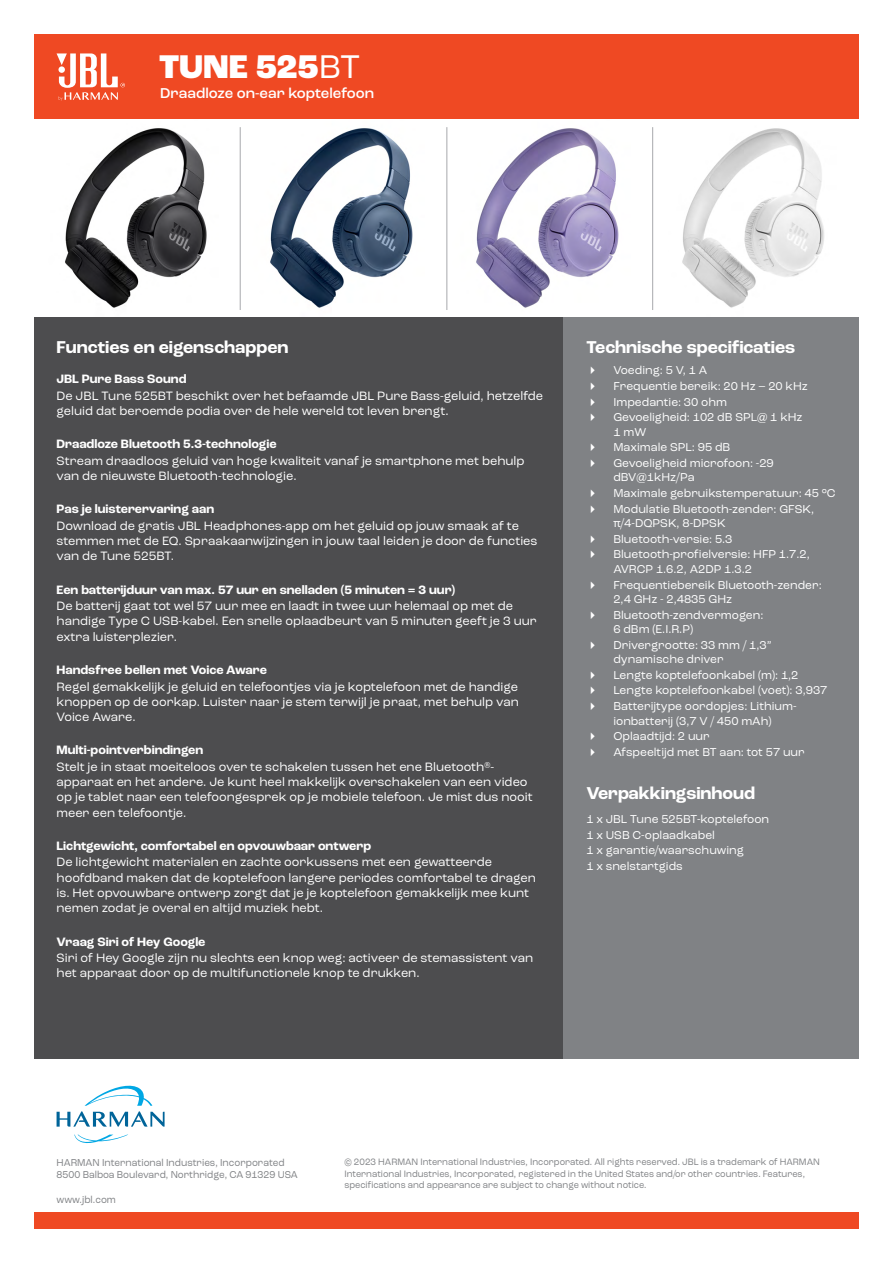
<style>
.page{position:relative;width:893px;height:1263px;background:#fff}
.page>*{position:absolute;margin:0;border:0;box-sizing:border-box;transform-origin:0 0}
.t1{font:800 34.5px "Roc Grotesk";color:#fff}
.t2{font:700 18px "Roc Grotesk";color:#fff}
.t3{font:500 15px "Roc Grotesk";color:#fff}
.t4{font:12.75px/15.3px "Roc Grotesk";color:#fff}
.t5{font:700 12.75px "Roc Grotesk";color:#fff}
.t6{font:12px/15.6px "Roc Grotesk";color:#fff}
.t7{font:10.5px/12.6px "Roc Grotesk";color:#808285;scale:.94 1}
.t8{font:9.75px/11.7px "Roc Grotesk";color:#808285;scale:.94 1}
.s1{font-weight:400}
.s2{font-weight:700}
</style>
<div class="page">
<div style="left:34px;top:1213px;width:825px;height:16px;background:#ef4923"></div>
<div style="left:34px;top:317px;width:532px;height:742px;background:#4d4d4f"></div>
<div style="left:564px;top:317px;width:295px;height:742px;background:#808285"></div>
<svg style="left:74px;top:1134px;width:54px;height:9px"></svg>
<svg style="left:57px;top:1085px;width:108px;height:42px"></svg>
<div style="left:34px;top:34px;width:825px;height:85px;background:#ef4923"></div>
<svg style="left:57px;top:53px;width:68px;height:48px"></svg>
<img style="left:65px;top:127px;width:759px;height:183px">
<hr style="left:240px;top:127px;width:1px;height:183px;background:#a7a9ac">
<hr style="left:446px;top:127px;width:1px;height:183px;background:#a7a9ac">
<hr style="left:652px;top:127px;width:1px;height:183px;background:#a7a9ac">
<h1 class="t1" style="left:159px;top:45px;width:202px">TUNE 525<span class="s1">BT</span></h1>
<p class="t3" style="left:160px;top:84px;width:215px">Draadloze on-ear koptelefoon</p>
<h2 class="t2" style="left:57px;top:336px;width:233px">Functies en eigenschappen</h2>
<p class="t5" style="left:57px;top:371px;width:131px">JBL Pure Bass Sound</p>
<p class="t4" style="left:57px;top:388px;width:488px">De JBL Tune 525BT beschikt over het befaamde JBL Pure Bass-geluid, hetzelfde geluid dat beroemde podia over de hele wereld tot leven brengt.</p>
<p class="t5" style="left:57px;top:436px;width:222px">Draadloze Bluetooth 5.3-technologie</p>
<p class="t4" style="left:57px;top:453px;width:469px">Stream draadloos geluid van hoge kwaliteit vanaf je smartphone met behulp van de nieuwste Bluetooth-technologie.</p>
<p class="t5" style="left:57px;top:501px;width:159px">Pas je luisterervaring aan</p>
<p class="t4" style="left:57px;top:518px;width:482px">Download de gratis JBL Headphones-app om het geluid op jouw smaak af te stemmen met de EQ. Spraakaanwijzingen in jouw taal leiden je door de functies van de Tune 525BT.</p>
<p class="t5" style="left:57px;top:581px;width:400px">Een batterijduur van max. 57 uur en snelladen (5 minuten = 3 uur)</p>
<p class="t4" style="left:57px;top:598px;width:482px">De batterij gaat tot wel 57 uur mee en laadt in twee uur helemaal op met de handige Type C USB-kabel. Een snelle oplaadbeurt van 5 minuten geeft je 3 uur extra luisterplezier.</p>
<p class="t5" style="left:57px;top:662px;width:212px">Handsfree bellen met Voice Aware</p>
<p class="t4" style="left:57px;top:679px;width:464px;text-align:justify">Regel gemakkelijk je geluid en telefoontjes via je koptelefoon met de handige knoppen op de oorkap. Luister naar je stem terwijl je praat, met behulp van Voice Aware.</p>
<p class="t4" style="left:57px;top:742px;width:439px;line-height:16.5px"><span class="s2">Multi-pointverbindingen<br></span>Stelt je in staat moeiteloos over te schakelen tussen het ene Bluetooth<sup>®</sup>-</p>
<p class="t4" style="left:57px;top:774px;width:478px">apparaat en het andere. Je kunt heel makkelijk overschakelen van een video op je tablet naar een telefoongesprek op je mobiele telefoon. Je mist dus nooit meer een telefoontje.</p>
<p class="t5" style="left:57px;top:838px;width:316px">Lichtgewicht, comfortabel en opvouwbaar ontwerp</p>
<p class="t4" style="left:57px;top:855px;width:481px">De lichtgewicht materialen en zachte oorkussens met een gewatteerde hoofdband maken dat de koptelefoon langere periodes comfortabel te dragen is. Het opvouwbare ontwerp zorgt dat je je koptelefoon gemakkelijk mee kunt nemen zodat je overal en altijd muziek hebt.</p>
<p class="t5" style="left:57px;top:933px;width:150px">Vraag Siri of Hey Google</p>
<p class="t4" style="left:57px;top:950px;width:478px">Siri of Hey Google zijn nu slechts een knop weg: activeer de stemassistent van het apparaat door op de multifunctionele knop te drukken.</p>
<h2 class="t2" style="left:586px;top:336px;width:210px">Technische specificaties</h2>
<p class="t6" style="left:613px;top:362px;width:196px">Voeding: 5 V, 1 A<br>Frequentie bereik: 20 Hz – 20 kHz<br>Impedantie: 30 ohm<br>Gevoeligheid: 102 dB SPL@ 1 kHz</p>
<p class="t6" style="left:613px;top:424px;width:162px">1 mW<br>Maximale SPL: 95 dB<br>Gevoeligheid microfoon: -29</p>
<p class="t6" style="left:613px;top:470px;width:224px">dBV@1kHz/Pa<br>Maximale gebruikstemperatuur: 45 °C<br>Modulatie Bluetooth-zender: GFSK,</p>
<p class="t6" style="left:613px;top:515px;width:198px">π/4-DQPSK, 8-DPSK<br>Bluetooth-versie: 5.3<br>Bluetooth-profielversie: HFP 1.7.2,</p>
<p class="t6" style="left:613px;top:561px;width:210px">AVRCP 1.6.2, A2DP 1.3.2<br>Frequentiebereik Bluetooth-zender:</p>
<p class="t6" style="left:613px;top:591px;width:152px">2,4 GHz - 2,4835 GHz<br>Bluetooth-zendvermogen:</p>
<p class="t6" style="left:613px;top:621px;width:160px">6 dBm (E.I.R.P)<br>Drivergrootte: 33 mm / 1,3”</p>
<p class="t6" style="left:613px;top:651px;width:216px">dynamische driver<br>Lengte koptelefoonkabel (m): 1,2<br>Lengte koptelefoonkabel (voet): 3,937<br>Batterijtype oordopjes: Lithium-</p>
<p class="t6" style="left:613px;top:713px;width:193px">ionbatterij (3,7 V / 450 mAh)<br>Oplaadtijd: 2 uur<br>Afspeeltijd met BT aan: tot 57 uur</p>
<h2 class="t2" style="left:586px;top:782px;width:170px">Verpakkingsinhoud</h2>
<p class="t6" style="left:586px;top:811px;width:184px">1 x JBL Tune 525BT-koptelefoon<br>1 x USB C-oplaadkabel<br>1 x garantie/waarschuwing<br>1 x snelstartgids</p>
<p class="t7" style="left:57px;top:1156px;width:258px">HARMAN International Industries, Incorporated<br>8500 Balboa Boulevard, Northridge, CA 91329 USA</p>
<p class="t7" style="left:57px;top:1193px;width:65px">www.jbl.com</p>
<p class="t8" style="left:344px;top:1156px;width:507px">© 2023 HARMAN International Industries, Incorporated. All rights reserved. JBL is a trademark of HARMAN<br>International Industries, Incorporated, registered in the United States and/or other countries. Features, specifications and appearance are subject to change without notice.</p>
</div>
